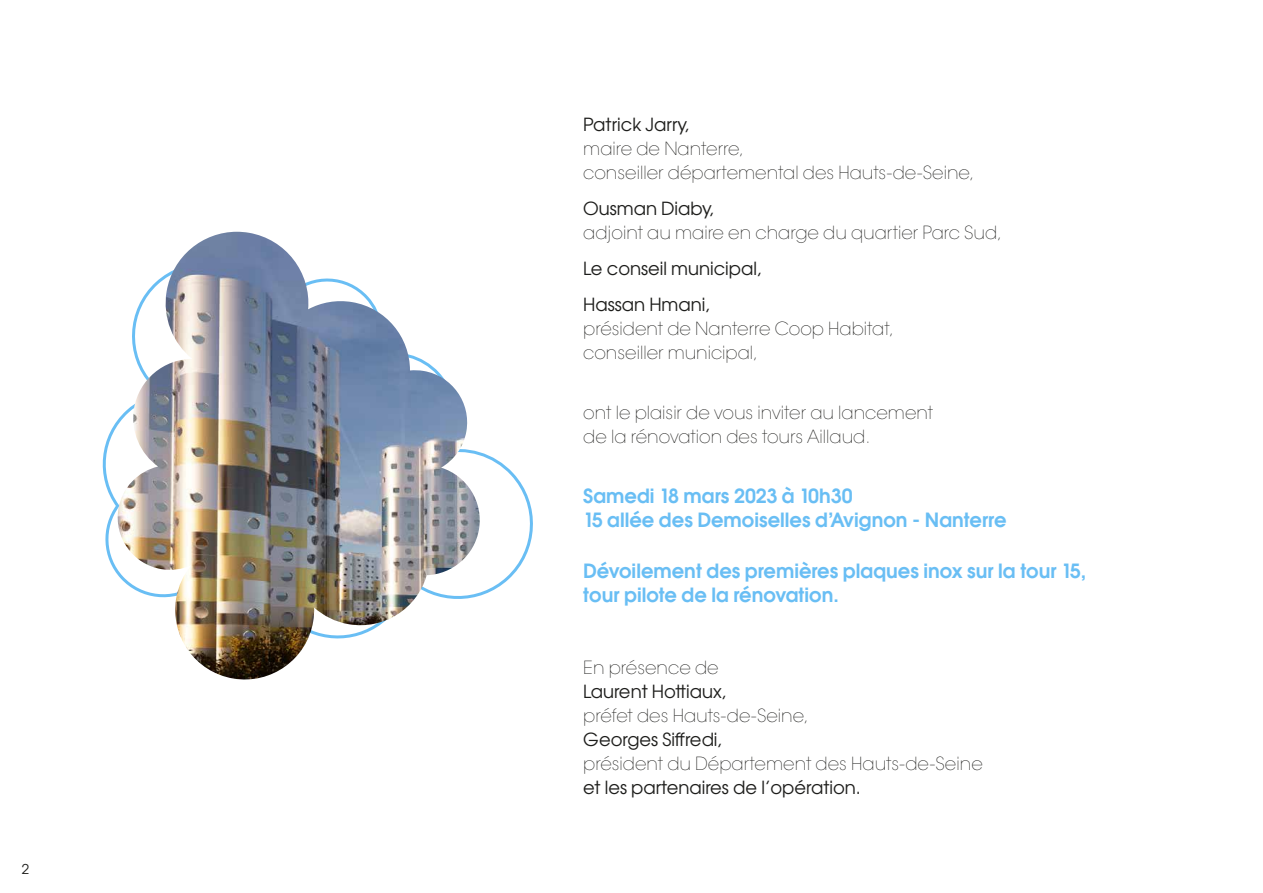
<style>
.page{position:relative;width:1263px;height:893px;background:#fff}
.page>*{position:absolute;margin:0;border:0;box-sizing:border-box;transform-origin:0 0}
.t1{font:19.5px/24px "Avant Garde Gothic ITC Dm";color:#69bef4}
.t2{font:300 expanded 18px/24px "Avant Garde Gothic ITC";color:#1d1d1b}
.t3{font:18px/36px "Avant Garde Gothic ITC";color:#1d1d1b}
.t4{font:13.5px "Avant Garde Gothic ITC";color:#1d1d1b}
</style>
<div class="page">
<svg style="left:102px;top:425px;width:431px;height:170px"></svg>
<img style="left:114px;top:232px;width:370px;height:448px">
<p class="t4" style="left:22px;top:860px;width:9px">2</p>
<p class="t3" style="left:583px;top:106px;width:108px">Patrick Jarry,</p>
<p class="t2" style="left:583px;top:136px;width:393px">maire de Nanterre,<br>conseiller départemental des Hauts-de-Seine,</p>
<p class="t3" style="left:583px;top:190px;width:133px">Ousman Diaby,</p>
<p class="t2" style="left:583px;top:220px;width:420px">adjoint au maire en charge du quartier Parc Sud,</p>
<p class="t3" style="left:583px;top:250px;width:180px">Le conseil municipal,<br>Hassan Hmani,</p>
<p class="t2" style="left:583px;top:316px;width:312px">président de Nanterre Coop Habitat, conseiller municipal,</p>
<p class="t2" style="left:583px;top:400px;width:351px">ont le plaisir de vous inviter au lancement de la rénovation des tours Aillaud.</p>
<p class="t1" style="left:583px;top:483px;width:425px">Samedi 18 mars 2023 à 10h30<br>15 allée des Demoiselles d’Avignon - Nanterre</p>
<p class="t1" style="left:583px;top:558px;width:504px">Dévoilement des premières plaques inox sur la tour 15, tour pilote de la rénovation.</p>
<p class="t2" style="left:583px;top:655px;width:137px">En présence de</p>
<p class="t3" style="left:583px;top:673px;width:145px">Laurent Hottiaux,</p>
<p class="t2" style="left:583px;top:703px;width:227px">préfet des Hauts-de-Seine,</p>
<p class="t3" style="left:583px;top:721px;width:141px">Georges Siffredi,</p>
<p class="t2" style="left:583px;top:751px;width:401px">président du Département des Hauts-de-Seine</p>
<p class="t3" style="left:583px;top:769px;width:279px">et les partenaires de l’opération.</p>
</div>
